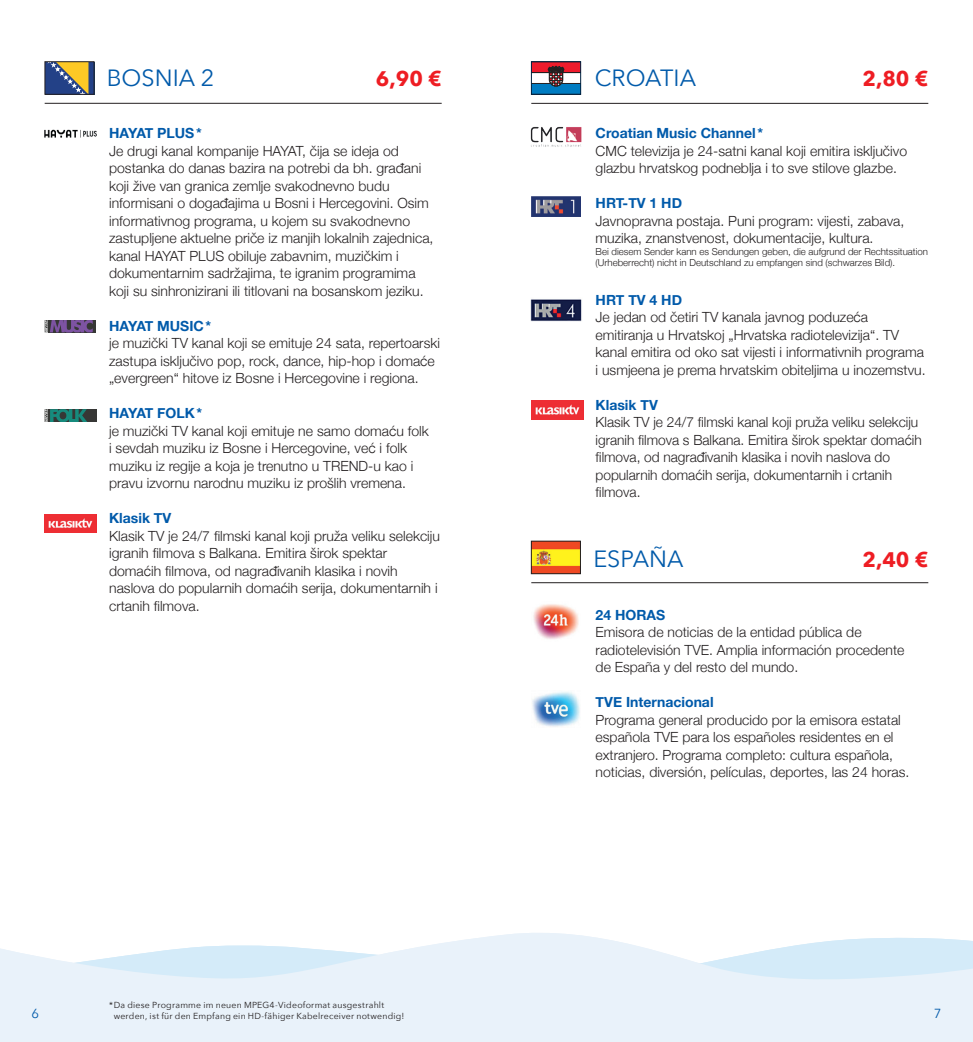
<style>
.page{position:relative;width:973px;height:1042px;background:#fff}
.page>*{position:absolute;margin:0;border:0;box-sizing:border-box;transform-origin:0 0}
.t1{font:23.45px "Avenir Next";color:#015aaa}
.t2{font:700 21px "Avenir Next";color:#ee1d23}
.t3{font:300 14px/17.5px "Helvetica Neue";color:#231f20}
.t4{font:700 14px "Helvetica Neue";color:#015aaa}
.t5{font:13.12px "Avenir Next";color:#015aaa}
.t6{font:300 9.62px/11.5px "Helvetica Neue";color:#231f20}
.t7{font:8.75px "Avenir Next";letter-spacing:.025em;color:#231f20}
</style>
<div class="page">
<svg style="left:0;top:933px;width:972px;height:109px;fill:#e9f2fa"></svg>
<hr style="left:45px;top:103px;width:396px;height:1px;background:#231f20">
<div style="left:45px;top:62px;width:49px;height:32px;background:linear-gradient(to bottom,#234187,#234187)"></div>
<svg style="left:48px;top:63px;width:40px;height:30px"></svg>
<div style="left:45px;top:61px;width:49px;height:34px;border:1px solid #231f20"></div>
<svg style="left:44px;top:320px;width:51px;height:13px"></svg>
<div style="left:48px;top:320px;width:47px;height:12px;background:#363735"></div>
<svg style="left:45px;top:320px;width:48px;height:12px"></svg>
<div style="left:48px;top:409px;width:49px;height:13px;background:#363735"></div>
<svg style="left:45px;top:409px;width:42px;height:13px"></svg>
<img style="left:44px;top:130px;width:53px;height:8px">
<hr style="left:531px;top:582px;width:397px;height:1px;background:#231f20">
<img style="left:533px;top:543px;width:45px;height:29px">
<div style="left:531px;top:541px;width:49px;height:33px;border:1px solid #231f20"></div>
<img style="left:532px;top:691px;width:48px;height:36px">
<img style="left:533px;top:604px;width:46px;height:35px">
<hr style="left:531px;top:103px;width:397px;height:1px;background:#231f20">
<img style="left:531px;top:196px;width:49px;height:21px">
<img style="left:530px;top:126px;width:51px;height:21px">
<img style="left:530px;top:299px;width:52px;height:23px">
<svg style="left:533px;top:63px;width:45px;height:30px"></svg>
<div style="left:531px;top:61px;width:49px;height:34px;border:1px solid #002241"></div>
<img style="left:45px;top:514px;width:52px;height:18px">
<img style="left:531px;top:401px;width:52px;height:18px">
<h1 class="t1" style="left:107px;top:58px;width:109px">BOSNIA 2</h1>
<h2 class="t2" style="left:376px;top:60px;width:67px">6,90 €</h2>
<p class="t4" style="left:109px;top:122px;width:94px">HAYAT PLUS*</p>
<p class="t3" style="left:109px;top:141px;width:326px">Je drugi kanal kompanije HAYAT, čija se ideja od postanka do danas bazira na potrebi da bh. građani koji žive van granica zemlje svakodnevno budu informisani o događajima u Bosni i Hercegovini. Osim informativnog programa, u kojem su svakodnevno zastupljene aktuelne priče iz manjih lokalnih zajednica, kanal HAYAT PLUS obiluje zabavnim, muzičkim i dokumentarnim sadržajima, te igranim programima koji su sinhronizirani ili titlovani na bosanskom jeziku.</p>
<p class="t4" style="left:109px;top:315px;width:104px">HAYAT MUSIC*</p>
<p class="t3" style="left:109px;top:334px;width:332px">je muzički TV kanal koji se emituje 24 sata, repertoarski zastupa isključivo pop, rock, dance, hip-hop i domaće „evergreen“ hitove iz Bosne i Hercegovine i regiona.</p>
<p class="t4" style="left:109px;top:402px;width:95px">HAYAT FOLK*</p>
<p class="t3" style="left:109px;top:421px;width:321px">je muzički TV kanal koji emituje ne samo domaću folk i sevdah muziku iz Bosne i Hercegovine, već i folk muziku iz regije a koja je trenutno u TREND-u kao i pravu izvornu narodnu muziku iz prošlih vremena.</p>
<p class="t4" style="left:109px;top:507px;width:64px">Klasik TV</p>
<p class="t3" style="left:109px;top:526px;width:332px">Klasik TV je 24/7 filmski kanal koji pruža veliku selekciju igranih filmova s Balkana. Emitira širok spektar domaćih filmova, od nagrađivanih klasika i novih naslova do popularnih domaćih serija, dokumentarnih i crtanih filmova.</p>
<h1 class="t1" style="left:594px;top:58px;width:103px">CROATIA</h1>
<h2 class="t2" style="left:862px;top:60px;width:67px">2,80 €</h2>
<p class="t4" style="left:595px;top:122px;width:169px">Croatian Music Channel *</p>
<p class="t3" style="left:595px;top:141px;width:313px">CMC televizija je 24-satni kanal koji emitira isključivo glazbu hrvatskog podneblja i to sve stilove glazbe.</p>
<p class="t4" style="left:595px;top:192px;width:88px">HRT-TV 1 HD</p>
<p class="t3" style="left:595px;top:211px;width:310px">Javnopravna postaja. Puni program: vijesti, zabava, muzika, znanstvenost, dokumentacije, kultura.</p>
<p class="t6" style="left:595px;top:245px;width:334px">Bei diesem Sender kann es Sendungen geben, die aufgrund der Rechtssituation (Urheberrecht) nicht in Deutschland zu empfangen sind (schwarzes Bild).</p>
<p class="t4" style="left:595px;top:289px;width:88px">HRT TV 4 HD</p>
<p class="t3" style="left:595px;top:307px;width:331px">Je jedan od četiri TV kanala javnog poduzeća emitiranja u Hrvatskoj „Hrvatska radiotelevizija“. TV kanal emitira od oko sat vijesti i informativnih programa i usmjeena je prema hrvatskim obiteljima u inozemstvu.</p>
<p class="t4" style="left:595px;top:394px;width:64px">Klasik TV</p>
<p class="t3" style="left:595px;top:412px;width:327px">Klasik TV je 24/7 filmski kanal koji pruža veliku selekciju igranih filmova s Balkana. Emitira širok spektar domaćih filmova, od nagrađivanih klasika i novih naslova do popularnih domaćih serija, dokumentarnih i crtanih filmova.</p>
<h1 class="t1" style="left:593px;top:539px;width:92px">ESPAÑA</h1>
<h2 class="t2" style="left:862px;top:541px;width:67px">2,40 €</h2>
<p class="t4" style="left:595px;top:604px;width:71px">24 HORAS</p>
<p class="t3" style="left:595px;top:622px;width:310px">Emisora de noticias de la entidad pública de radiotelevisión TVE. Amplia información procedente de España y del resto del mundo.</p>
<p class="t4" style="left:595px;top:691px;width:119px">TVE Internacional</p>
<p class="t3" style="left:595px;top:710px;width:315px">Programa general producido por la emisora estatal española TVE para los españoles residentes en el extranjero. Programa completo: cultura española, noticias, diversión, películas, deportes, las 24 horas.</p>
<p class="t7" style="left:109px;top:998px;width:276px">*Da diese Programme im neuen MPEG4-Videoformat ausgestrahlt</p>
<p class="t5" style="left:32px;top:1003px;width:9px">6</p>
<p class="t7" style="left:114px;top:1008px;width:292px">werden, ist für den Empfang ein HD-fähiger Kabelreceiver notwendig!</p>
<p class="t5" style="left:933px;top:1003px;width:9px">7</p>
</div>
